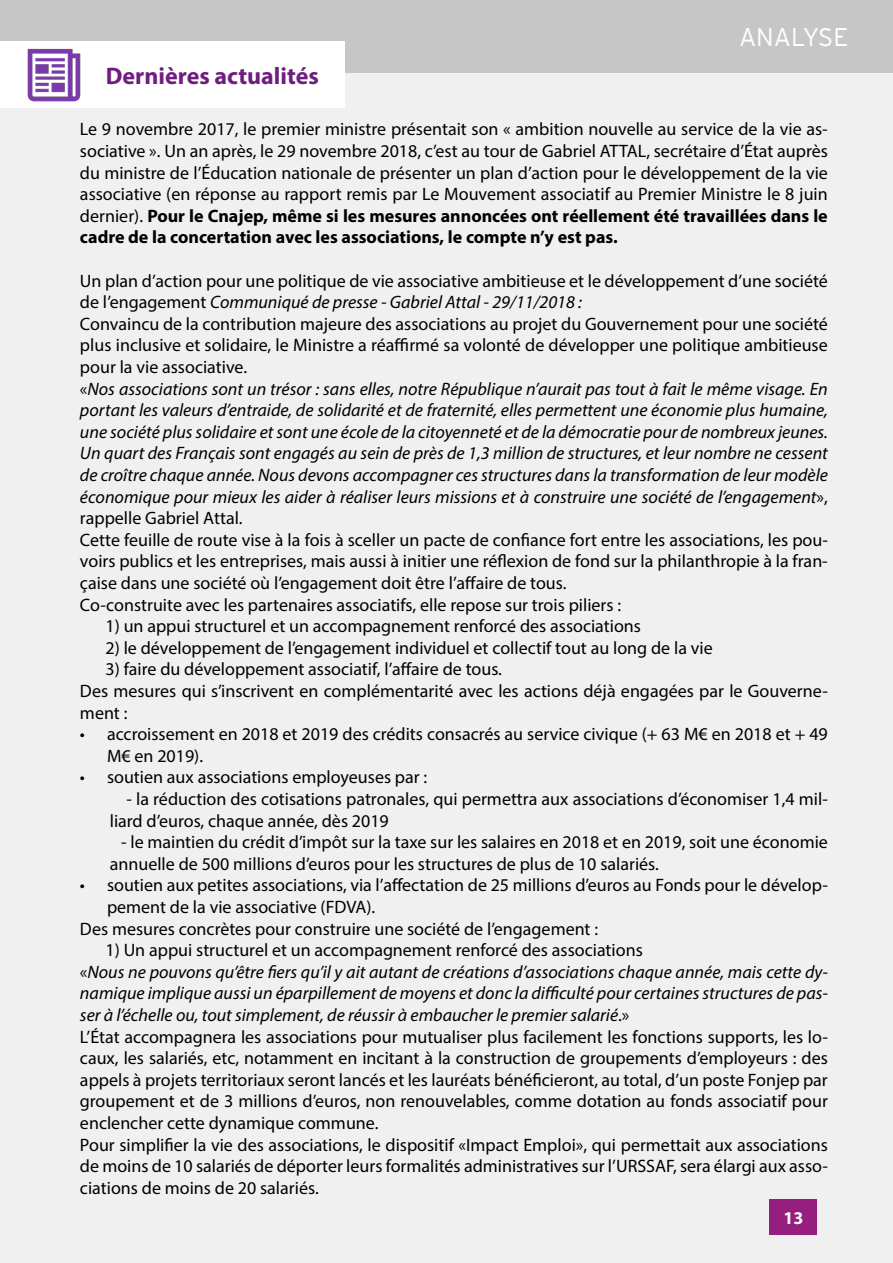
<style>
.page{position:relative;width:893px;height:1263px;background:#f0f0f0}
.page>*{position:absolute;margin:0;border:0;box-sizing:border-box;transform-origin:0 0}
.t1{font:300 25.5px "Interstate";color:#fff}
.t2{font:700 24px "Myriad Pro";color:#6f1e7f}
.t3{font:18px/21.6px "Myriad Pro";color:#000}
.t4{font:700 18px "Myriad Pro";color:#fff}
.s1{font-weight:700}
.s2{font-style:italic}
</style>
<div class="page">
<div style="left:770px;top:1200px;width:47px;height:35px;background:#951e7f"></div>
<div style="left:0;top:0;width:893px;height:72px;background:#c6c6c6"></div>
<div style="left:0;top:41px;width:344px;height:67px;background:#fff"></div>
<img style="left:27px;top:48px;width:54px;height:54px">
<h2 class="t2" style="left:106px;top:60px;width:214px">Dernières actualités</h2>
<h1 class="t1" style="left:739px;top:23px;width:111px">ANALYSE</h1>
<p class="t3" style="left:80px;top:118px;width:749px;text-align:justify">Le 9 novembre 2017, le premier ministre présentait son « ambition nouvelle au service de la vie as&shy;sociative ». Un an après, le 29 novembre 2018, c’est au tour de Gabriel ATTAL, secrétaire d’État auprès du ministre de l’Éducation nationale de présenter un plan d’action pour le développement de la vie associative (en réponse au rapport remis par Le Mouvement associatif au Premier Ministre le 8 juin dernier). <span class="s1">Pour le Cnajep, même si les mesures annoncées ont réellement été travaillées dans le cadre de la concertation avec les associations, le compte n’y est pas.</span></p>
<p class="t3" style="left:80px;top:269px;width:749px">Un plan d’action pour une politique de vie associative ambitieuse et le développement d’une société de l’engagement <span class="s2">Communiqué de presse - Gabriel Attal - 29/11/2018 :<br></span>Convaincu de la contribution majeure des associations au projet du Gouvernement pour une société plus inclusive et solidaire, le Ministre a réaffirmé sa volonté de développer une politique ambitieuse pour la vie associative.<br>«<span class="s2">Nos associations sont un trésor : sans elles, notre République n’aurait pas tout à fait le même visage. En portant les valeurs d’entraide, de solidarité et de fraternité, elles permettent une économie plus humaine, une société plus solidaire et sont une école de la citoyenneté et de la démocratie pour de nombreux jeunes.<br>Un quart des Français sont engagés au sein de près de 1,3 million de structures, et leur nombre ne cessent de croître chaque année. Nous devons accompagner ces structures dans la transformation de leur modèle économique pour mieux les aider à réaliser leurs missions et à construire une société de l’engagement</span>», rappelle Gabriel Attal.<br>Cette feuille de route vise à la fois à sceller un pacte de confiance fort entre les associations, les pou&shy;voirs publics et les entreprises, mais aussi à initier une réflexion de fond sur la philanthropie à la fran&shy;çaise dans une société où l’engagement doit être l’affaire de tous.<br>Co-construite avec les partenaires associatifs, elle repose sur trois piliers :</p>
<p class="t3" style="left:105px;top:615px;width:537px">1) un appui structurel et un accompagnement renforcé des associations</p>
<p class="t3" style="left:105px;top:637px;width:609px">2) le développement de l’engagement individuel et collectif tout au long de la vie</p>
<p class="t3" style="left:80px;top:658px;width:749px;text-indent:26px">3) faire du développement associatif, l’affaire de tous.<br>Des mesures qui s’inscrivent en complémentarité avec les actions déjà engagées par le Gouverne&shy;ment :</p>
<p class="t3" style="left:107px;top:723px;width:722px;text-indent:-27px">• accroissement en 2018 et 2019 des crédits consacrés au service civique (+ 63 M€ en 2018 et + 49<br>M€ en 2019).</p>
<p class="t3" style="left:80px;top:766px;width:349px">• soutien aux associations employeuses par :</p>
<p class="t3" style="left:110px;top:788px;width:720px;text-indent:17px">- la réduction des cotisations patronales, qui permettra aux associations d’économiser 1,4 mil&shy;liard d’euros, chaque année, dès 2019</p>
<p class="t3" style="left:110px;top:831px;width:720px;text-indent:11px">- le maintien du crédit d’impôt sur la taxe sur les salaires en 2018 et en 2019, soit une économie annuelle de 500 millions d’euros pour les structures de plus de 10 salariés.</p>
<p class="t3" style="left:80px;top:874px;width:749px">• soutien aux petites associations, via l’affectation de 25 millions d’euros au Fonds pour le dévelop-</p>
<p class="t3" style="left:107px;top:896px;width:270px">pement de la vie associative (FDVA).</p>
<p class="t3" style="left:80px;top:917px;width:520px">Des mesures concrètes pour construire une société de l’engagement :</p>
<p class="t3" style="left:80px;top:939px;width:749px;text-indent:26px">1) Un appui structurel et un accompagnement renforcé des associations<br>«<span class="s2">Nous ne pouvons qu’être fiers qu’il y ait autant de créations d’associations chaque année, mais cette dy&shy;namique implique aussi un éparpillement de moyens et donc la difficulté pour certaines structures de pas&shy;ser à l’échelle ou, tout simplement, de réussir à embaucher le premier salarié</span>.»<br>L’État accompagnera les associations pour mutualiser plus facilement les fonctions supports, les lo&shy;caux, les salariés, etc, notamment en incitant à la construction de groupements d’employeurs : des appels à projets territoriaux seront lancés et les lauréats bénéficieront, au total, d’un poste Fonjep par groupement et de 3 millions d’euros, non renouvelables, comme dotation au fonds associatif pour enclencher cette dynamique commune.<br>Pour simplifier la vie des associations, le dispositif «Impact Emploi», qui permettait aux associations de moins de 10 salariés de déporter leurs formalités administratives sur l’URSSAF, sera élargi aux asso&shy;ciations de moins de 20 salariés.</p>
<p class="t4" style="left:783px;top:1206px;width:21px">13</p>
</div>
